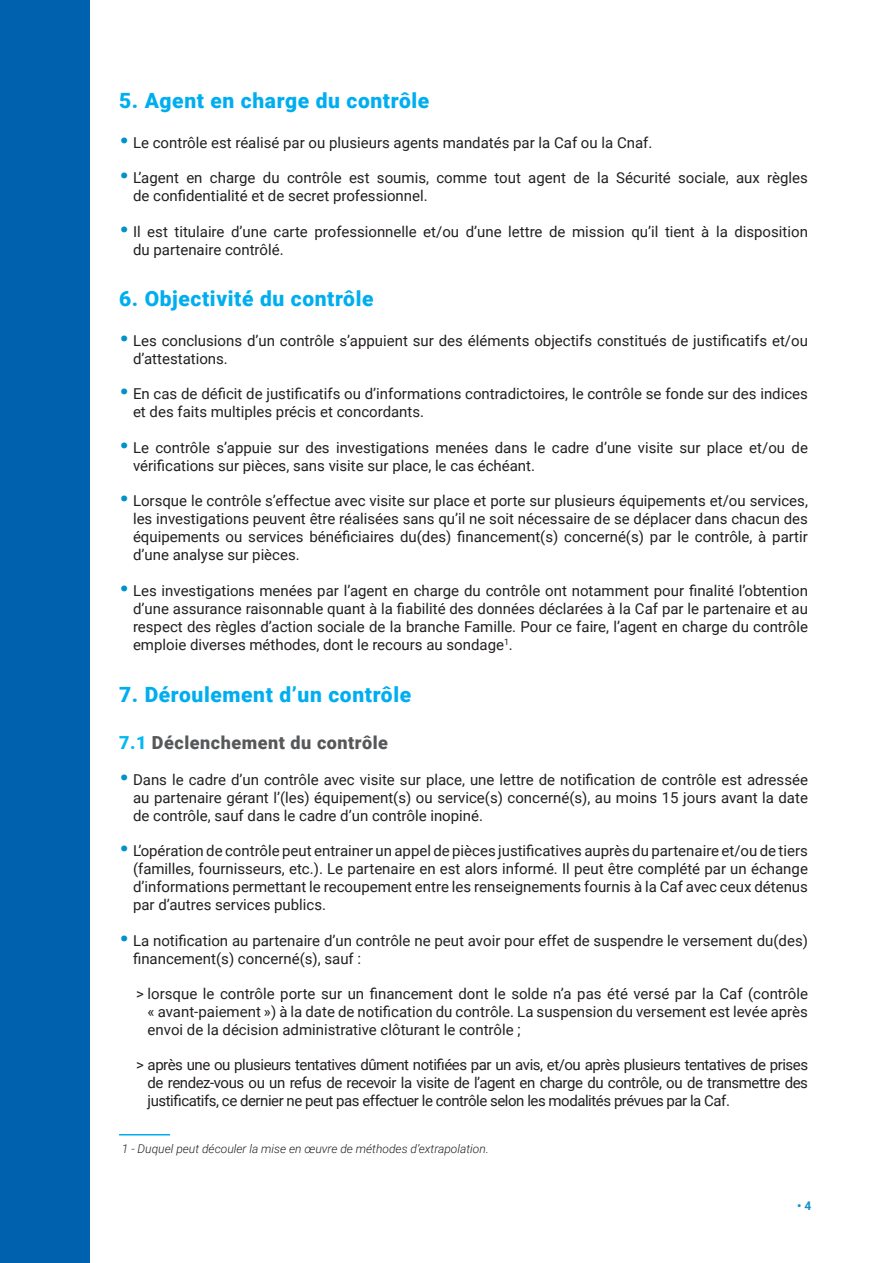
<style>
.page{position:relative;width:893px;height:1263px;background:#fff}
.page>*{position:absolute;margin:0;border:0;box-sizing:border-box;transform-origin:0 0}
.Titre_01_MaaxBlack{font:900 21px "Roboto";letter-spacing:.03em;color:#00aeef}
.Titre_02_MaaxBlack{font:900 18px "Roboto";letter-spacing:.03em;color:#57585a}
.texte{font:15px/18px "Roboto";color:#231f20}
.alinéa{font:15px/18px "Roboto";letter-spacing:-.025em;color:#231f20;text-align:justify}
.note{font:italic 300 12px "Roboto";color:#231f20}
.t1{font:700 12px "Roboto";color:#1492c7}
.s1{font-family:"Gotham";font-weight:500;font-size:21px;color:#0092c8}
.s2{color:#00baf1}
</style>
<div class="page">
<div style="left:0;top:0;width:90px;height:1263px;background:#0061ae"></div>
<hr style="left:119px;top:1134px;width:51px;height:1px;background:#00aeef">
<p class="Titre_01_MaaxBlack" style="left:119px;top:86px;width:312px">5. Agent en charge du contrôle</p>
<p class="texte" style="left:119px;top:133px;width:535px"><span class="s1">•</span> Le contrôle est réalisé par ou plusieurs agents mandatés par la Caf ou la Cnaf.</p>
<p class="texte" style="left:133px;top:168px;width:676px;text-indent:-14px"><span class="s1">•</span> L’agent en charge du contrôle est soumis, comme tout agent de la Sécurité sociale, aux règles de confidentialité et de secret professionnel.</p>
<p class="texte" style="left:133px;top:222px;width:676px;text-indent:-14px"><span class="s1">•</span> Il est titulaire d’une carte professionnelle et/ou d’une lettre de mission qu’il tient à la disposition du partenaire contrôlé.</p>
<p class="Titre_01_MaaxBlack" style="left:119px;top:284px;width:256px">6. Objectivité du contrôle</p>
<p class="texte" style="left:133px;top:331px;width:676px;text-indent:-14px"><span class="s1">•</span> Les conclusions d’un contrôle s’appuient sur des éléments objectifs constitués de justificatifs et/ou d’attestations.</p>
<p class="texte" style="left:133px;top:384px;width:676px;text-indent:-14px"><span class="s1">•</span> En cas de déficit de justificatifs ou d’informations contradictoires, le contrôle se fonde sur des indices et des faits multiples précis et concordants.</p>
<p class="texte" style="left:133px;top:438px;width:676px;text-indent:-14px"><span class="s1">•</span> Le contrôle s’appuie sur des investigations menées dans le cadre d’une visite sur place et/ou de vérifications sur pièces, sans visite sur place, le cas échéant.</p>
<p class="texte" style="left:133px;top:491px;width:676px;text-align:justify;text-indent:-14px"><span class="s1">•</span> Lorsque le contrôle s’effectue avec visite sur place et porte sur plusieurs équipements et/ou services, les investigations peuvent être réalisées sans qu’il ne soit nécessaire de se déplacer dans chacun des équipements ou services bénéficiaires du(des) financement(s) concerné(s) par le contrôle, à partir d’une analyse sur pièces.</p>
<p class="texte" style="left:133px;top:581px;width:676px;text-align:justify;text-indent:-14px"><span class="s1">•</span> Les investigations menées par l’agent en charge du contrôle ont notamment pour finalité l’obtention d’une assurance raisonnable quant à la fiabilité des données déclarées à la Caf par le partenaire et au respect des règles d’action sociale de la branche Famille. Pour ce faire, l’agent en charge du contrôle emploie diverses méthodes, dont le recours au sondage<sup>1</sup>.</p>
<p class="Titre_01_MaaxBlack" style="left:119px;top:680px;width:294px">7. Déroulement d’un contrôle</p>
<p class="Titre_02_MaaxBlack" style="left:119px;top:730px;width:270px"><span class="s2">7.1</span> Déclenchement du contrôle</p>
<p class="texte" style="left:133px;top:770px;width:676px;text-align:justify;text-indent:-14px"><span class="s1">•</span> Dans le cadre d’un contrôle avec visite sur place, une lettre de notification de contrôle est adressée au partenaire gérant l’(les) équipement(s) ou service(s) concerné(s), au moins 15 jours avant la date de contrôle, sauf dans le cadre d’un contrôle inopiné.</p>
<p class="texte" style="left:133px;top:841px;width:676px;text-align:justify;text-indent:-14px"><span class="s1">•</span> L’opération de contrôle peut entrainer un appel de pièces justificatives auprès du partenaire et/ou de tiers (familles, fournisseurs, etc.). Le partenaire en est alors informé. Il peut être complété par un échange d’informations permettant le recoupement entre les renseignements fournis à la Caf avec ceux détenus par d’autres services publics.</p>
<p class="texte" style="left:133px;top:931px;width:676px;text-indent:-14px"><span class="s1">•</span> La notification au partenaire d’un contrôle ne peut avoir pour effet de suspendre le versement du(des) financement(s) concerné(s), sauf :</p>
<p class="alinéa" style="left:148px;top:984px;width:662px;text-indent:-12px">&gt; lorsque le contrôle porte sur un financement dont le solde n’a pas été versé par la Caf (contrôle « avant-paiement ») à la date de notification du contrôle. La suspension du versement est levée après envoi de la décision administrative clôturant le contrôle ;</p>
<p class="alinéa" style="left:148px;top:1055px;width:662px;text-indent:-12px">&gt; après une ou plusieurs tentatives dûment notifiées par un avis, et/ou après plusieurs tentatives de prises de rendez-vous ou un refus de recevoir la visite de l’agent en charge du contrôle, ou de transmettre des justificatifs, ce dernier ne peut pas effectuer le contrôle selon les modalités prévues par la Caf.</p>
<p class="note" style="left:122px;top:1140px;width:368px">1 - Duquel peut découler la mise en œuvre de méthodes d’extrapolation.</p>
<p class="t1" style="left:797px;top:1198px;width:16px">• 4</p>
</div>
